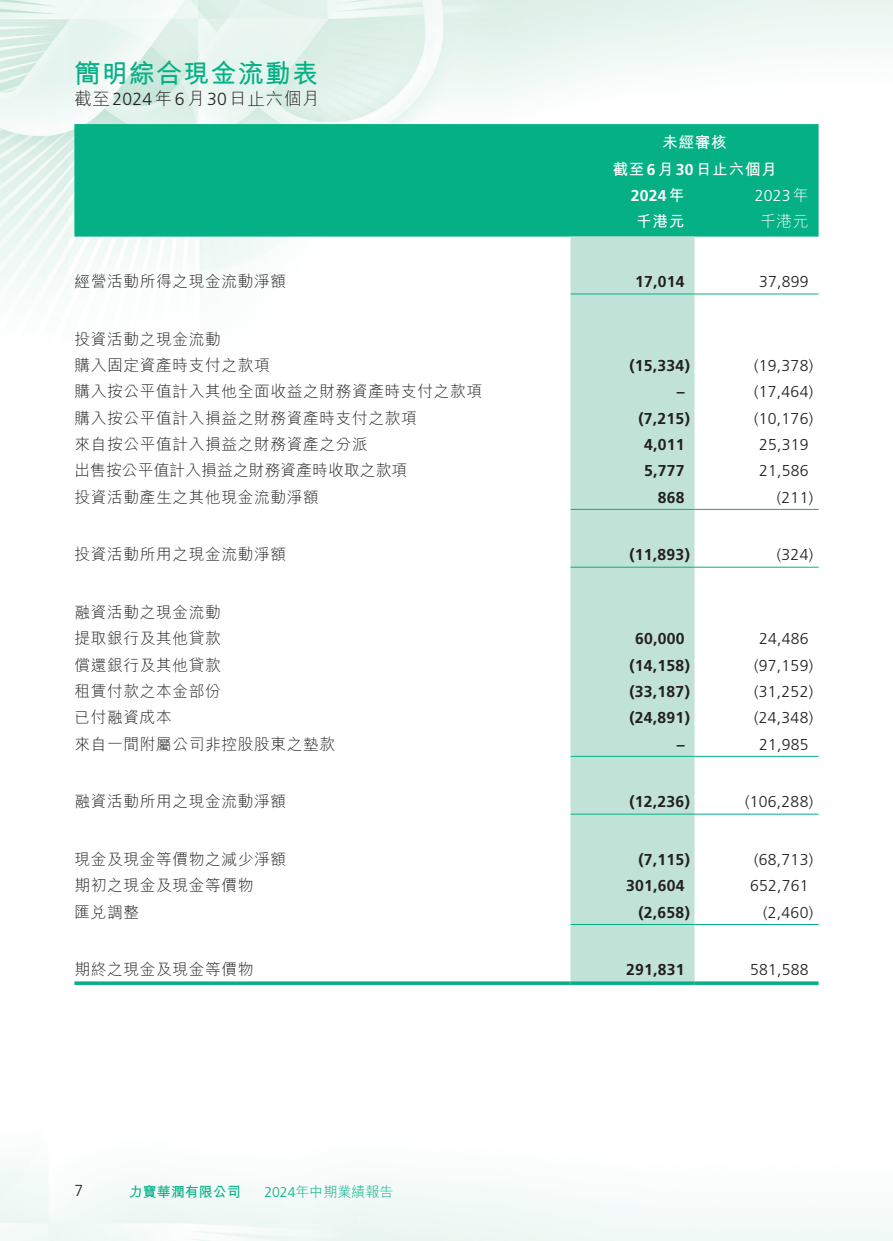
<style>
.page{position:relative;width:893px;height:1241px;background:#fff}
.page>*{position:absolute;margin:0;border:0;box-sizing:border-box;transform-origin:0 0}
._00_txt{font:700 26.25px "M Hei HK";letter-spacing:.035em;color:#05b085}
._00_txt-2{font:300 17.5px "M Hei HK";letter-spacing:.035em;color:#231f20}
.t1{font:300 15.92px "Frutiger LT Std";color:#231f20}
._50_Table_txt{font:300 15.75px "M Hei HK";letter-spacing:.035em;color:#231f20}
._50_Table_txt-2{font:300 15.75px "Frutiger LT Std";letter-spacing:.015em;color:#231f20}
._50_Table_txt-3{font:700 15.75px "Frutiger LT Std";letter-spacing:.015em;color:#231f20}
._50_Table_txt-4{font:300 15.75px "M Hei HK";letter-spacing:.005em;color:#231f20}
._50_Table_txt-5{font:700 15.75px "M Hei HK";letter-spacing:.035em;color:#fff}
._50_Table_txt-6{font:300 15.75px "Frutiger LT Std";color:#fff}
._50_Table_txt-7{font:700 15.75px "Frutiger LT Std";color:#fff}
._50_Table_txt-8{font:300 15.75px "M Hei HK";color:#fff}
.t2{font:300 14.17px "M Hei HK";color:#05b085}
.t3{font:700 14.17px "M Hei HK";color:#05b085}
.s1{font-family:"Frutiger LT Std"}
.s2{font-family:"M Hei HK"}
</style>
<div class="page">
<img style="left:0;top:0;width:893px;height:453px">
<img style="left:0;top:792px;width:893px;height:448px">
<div style="left:74px;top:124px;width:744px;height:112px;background:#05b085"></div>
<div style="left:570px;top:236px;width:124px;height:745px;background:#c1e3d7"></div>
<hr style="left:570px;top:293px;width:124px;height:1px;background:#05b085">
<hr style="left:694px;top:293px;width:124px;height:1px;background:#05b085">
<hr style="left:570px;top:509px;width:124px;height:1px;background:#05b085">
<hr style="left:694px;top:509px;width:124px;height:1px;background:#05b085">
<hr style="left:570px;top:566px;width:124px;height:1px;background:#05b085">
<hr style="left:694px;top:566px;width:124px;height:1px;background:#05b085">
<hr style="left:570px;top:755px;width:124px;height:1px;background:#05b085">
<hr style="left:694px;top:755px;width:124px;height:1px;background:#05b085">
<hr style="left:570px;top:813px;width:124px;height:1px;background:#05b085">
<hr style="left:694px;top:813px;width:124px;height:1px;background:#05b085">
<hr style="left:570px;top:923px;width:124px;height:1px;background:#05b085">
<hr style="left:694px;top:923px;width:124px;height:1px;background:#05b085">
<hr style="left:74px;top:981px;width:496px;height:3px;background:#05b085">
<hr style="left:570px;top:981px;width:124px;height:3px;background:#05b085">
<hr style="left:694px;top:981px;width:124px;height:3px;background:#05b085">
<p class="_00_txt" style="left:74px;top:54px;width:246px">簡明綜合現金流動表</p>
<p class="_00_txt-2" style="left:74px;top:90px;width:246px">截至<span class="s1">2024</span>年<span class="s1">6</span>月<span class="s1">30</span>日止六個月</p>
<p class="_50_Table_txt-5" style="left:662px;top:131px;width:66px">未經審核</p>
<p class="_50_Table_txt-5" style="left:612px;top:157px;width:166px">截至<span class="s1">6</span>月<span class="s1">30</span>日止六個月</p>
<p class="_50_Table_txt-6" style="left:755px;top:186px;width:55px">2023 <span class="s2">年</span></p>
<p class="_50_Table_txt-7" style="left:631px;top:186px;width:55px">2024<span class="s2">年</span></p>
<p class="_50_Table_txt-5" style="left:636px;top:210px;width:50px">千港元</p>
<p class="_50_Table_txt-8" style="left:760px;top:213px;width:50px">千港元</p>
<p class="_50_Table_txt" style="left:74px;top:273px;width:213px">經營活動所得之現金流動淨額</p>
<p class="_50_Table_txt-3" style="left:635px;top:272px;width:51px">17,014</p>
<p class="_50_Table_txt-2" style="left:759px;top:273px;width:51px">37,899</p>
<p class="_50_Table_txt" style="left:74px;top:331px;width:148px">投資活動之現金流動</p>
<p class="_50_Table_txt" style="left:74px;top:357px;width:197px">購入固定資產時支付之款項</p>
<p class="_50_Table_txt-3" style="left:629px;top:356px;width:62px">)15,334(</p>
<p class="_50_Table_txt-2" style="left:754px;top:357px;width:60px">)19,378(</p>
<p class="_50_Table_txt" style="left:74px;top:383px;width:409px">購入按公平值計入其他全面收益之財務資產時支付之款項</p>
<p class="_50_Table_txt-3" style="left:677px;top:382px;width:9px">–</p>
<p class="_50_Table_txt-2" style="left:754px;top:383px;width:60px">)17,464(</p>
<p class="_50_Table_txt" style="left:74px;top:410px;width:344px">購入按公平值計入損益之財務資產時支付之款項</p>
<p class="_50_Table_txt-3" style="left:638px;top:409px;width:53px">)7,215(</p>
<p class="_50_Table_txt-2" style="left:754px;top:409px;width:60px">)10,176(</p>
<p class="_50_Table_txt" style="left:74px;top:436px;width:295px">來自按公平值計入損益之財務資產之分派</p>
<p class="_50_Table_txt-3" style="left:644px;top:435px;width:42px">4,011</p>
<p class="_50_Table_txt-2" style="left:759px;top:435px;width:51px">25,319</p>
<p class="_50_Table_txt-4" style="left:74px;top:462px;width:334px">出售按公平值計入損益之財務資產時收取之款項</p>
<p class="_50_Table_txt-3" style="left:644px;top:461px;width:42px">5,777</p>
<p class="_50_Table_txt-2" style="left:759px;top:462px;width:51px">21,586</p>
<p class="_50_Table_txt" style="left:74px;top:488px;width:246px">投資活動產生之其他現金流動淨額</p>
<p class="_50_Table_txt-3" style="left:658px;top:487px;width:28px">868</p>
<p class="_50_Table_txt-2" style="left:777px;top:488px;width:38px">)211(</p>
<p class="_50_Table_txt" style="left:74px;top:546px;width:213px">投資活動所用之現金流動淨額</p>
<p class="_50_Table_txt-3" style="left:629px;top:545px;width:62px">)11,893(</p>
<p class="_50_Table_txt-2" style="left:777px;top:546px;width:38px">)324(</p>
<p class="_50_Table_txt" style="left:74px;top:604px;width:148px">融資活動之現金流動</p>
<p class="_50_Table_txt" style="left:74px;top:630px;width:148px">提取銀行及其他貸款</p>
<p class="_50_Table_txt-3" style="left:635px;top:629px;width:51px">60,000</p>
<p class="_50_Table_txt-2" style="left:759px;top:630px;width:51px">24,486</p>
<p class="_50_Table_txt" style="left:74px;top:656px;width:148px">償還銀行及其他貸款</p>
<p class="_50_Table_txt-3" style="left:629px;top:656px;width:62px">)14,158(</p>
<p class="_50_Table_txt-2" style="left:754px;top:656px;width:60px">)97,159(</p>
<p class="_50_Table_txt" style="left:74px;top:683px;width:148px">租賃付款之本金部份</p>
<p class="_50_Table_txt-3" style="left:629px;top:682px;width:62px">)33,187(</p>
<p class="_50_Table_txt-2" style="left:754px;top:682px;width:60px">)31,252(</p>
<p class="_50_Table_txt" style="left:74px;top:709px;width:99px">已付融資成本</p>
<p class="_50_Table_txt-3" style="left:629px;top:708px;width:62px">)24,891(</p>
<p class="_50_Table_txt-2" style="left:754px;top:708px;width:60px">)24,348(</p>
<p class="_50_Table_txt" style="left:74px;top:735px;width:262px">來自一間附屬公司非控股股東之墊款</p>
<p class="_50_Table_txt-3" style="left:677px;top:734px;width:9px">–</p>
<p class="_50_Table_txt-2" style="left:759px;top:735px;width:51px">21,985</p>
<p class="_50_Table_txt" style="left:74px;top:793px;width:213px">融資活動所用之現金流動淨額</p>
<p class="_50_Table_txt-3" style="left:629px;top:792px;width:62px">)12,236(</p>
<p class="_50_Table_txt-2" style="left:745px;top:792px;width:69px">)106,288(</p>
<p class="_50_Table_txt" style="left:74px;top:851px;width:213px">現金及現金等價物之減少淨額</p>
<p class="_50_Table_txt-3" style="left:638px;top:850px;width:53px">)7,115(</p>
<p class="_50_Table_txt-2" style="left:754px;top:850px;width:60px">)68,713(</p>
<p class="_50_Table_txt" style="left:74px;top:877px;width:181px">期初之現金及現金等價物</p>
<p class="_50_Table_txt-3" style="left:626px;top:876px;width:60px">301,604</p>
<p class="_50_Table_txt-2" style="left:750px;top:876px;width:60px">652,761</p>
<p class="_50_Table_txt" style="left:74px;top:903px;width:66px">匯兌調整</p>
<p class="_50_Table_txt-3" style="left:638px;top:902px;width:53px">)2,658(</p>
<p class="_50_Table_txt-2" style="left:763px;top:903px;width:51px">)2,460(</p>
<p class="_50_Table_txt" style="left:74px;top:961px;width:181px">期終之現金及現金等價物</p>
<p class="_50_Table_txt-3" style="left:626px;top:960px;width:60px">291,831</p>
<p class="_50_Table_txt-2" style="left:750px;top:960px;width:60px">581,588</p>
<p class="t1" style="left:74px;top:1180px;width:10px">7</p>
<p class="t3" style="left:129px;top:1180px;width:113px">力寶華潤有限公司</p>
<p class="t2" style="left:264px;top:1184px;width:131px"><span class="s1">2024</span>年中期業績報告</p>
</div>
